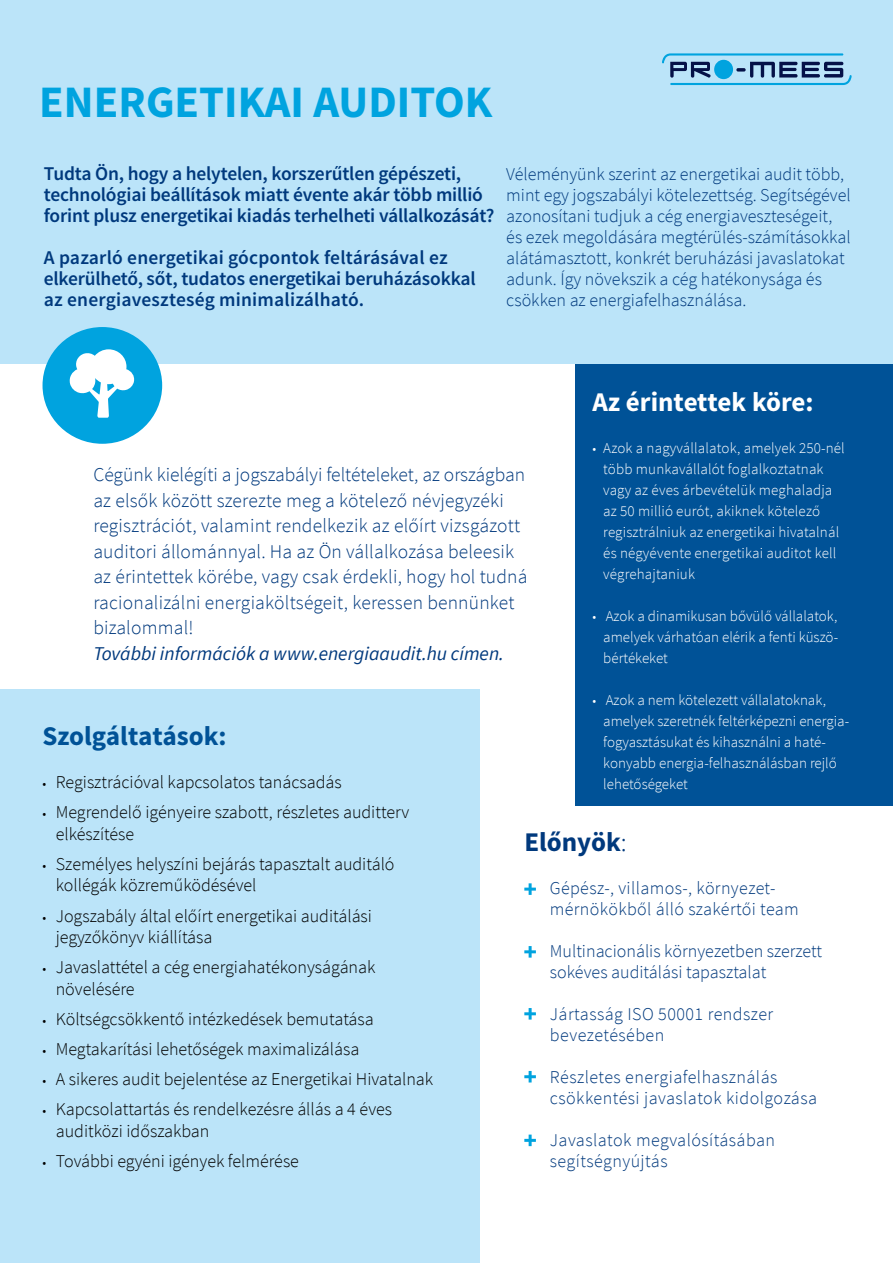
<style>
.page{position:relative;width:893px;height:1263px;background:#fff}
.page>*{position:absolute;margin:0;border:0;box-sizing:border-box;transform-origin:0 0}
.t1{font:700 45px "Source Sans Pro";color:#00a3df}
.t2{font:700 27px "Source Sans Pro";color:#fff}
.t3{font:700 27px "Source Sans Pro";color:#005297}
.t4{font:700 27px "Source Sans Pro";color:#00397d}
.t5{font:300 19.5px/25.5px "Source Sans Pro";letter-spacing:.01em;color:#00397d}
.t6{font:600 19.5px/21px "Source Sans Pro";letter-spacing:-.01em;color:#00397d}
.t7{font:italic 19.5px "Source Sans Pro";color:#00397d}
.t8{font:300 18px/21.6px "Source Sans Pro";color:#000}
.t9{font:300 18px/21px "Source Sans Pro";color:#00397d}
.t10{font:300 18px/21px "Source Sans Pro";letter-spacing:.025em;color:#00397d}
.t11{font:300 18px/21px "Source Sans Pro";letter-spacing:.02em;color:#00397d}
.t12{font:300 15px/21px "Source Sans Pro";color:#fff}
.s1{font-size:13.5px}
.s2{font-weight:300}
</style>
<div class="page">
<div style="left:0;top:0;width:893px;height:364px;background:#bbe4f9"></div>
<div style="left:0;top:690px;width:479px;height:573px;background:#bbe4f9"></div>
<div style="left:575px;top:364px;width:318px;height:441px;background:#005297"></div>
<div style="left:43px;top:327px;width:119px;height:117px;background:#00a3df;border-radius:50%"></div>
<svg style="left:69px;top:349px;width:66px;height:69px"></svg>
<svg style="left:662px;top:53px;width:190px;height:32px"></svg>
<svg style="left:524px;top:883px;width:12px;height:12px"></svg>
<svg style="left:524px;top:946px;width:12px;height:11px"></svg>
<svg style="left:524px;top:1008px;width:12px;height:11px"></svg>
<svg style="left:524px;top:1071px;width:12px;height:11px"></svg>
<svg style="left:524px;top:1134px;width:12px;height:12px"></svg>
<h1 class="t1" style="left:39px;top:73px;width:455px">ENERGETIKAI AUDITOK</h1>
<p class="t6" style="left:44px;top:164px;width:452px">Tudta Ön, hogy a helytelen, korszerűtlen gépészeti, technológiai beállítások miatt évente akár több millió forint plusz energetikai kiadás terhelheti vállalkozását?</p>
<p class="t6" style="left:44px;top:248px;width:433px">A pazarló energetikai gócpontok feltárásával ez elkerülhető, sőt, tudatos energetikai beruházásokkal az energiaveszteség minimalizálható.</p>
<p class="t9" style="left:506px;top:164px;width:346px">Véleményünk szerint az energetikai audit több, mint egy jogszabályi kötelezettség. Segítségével azonosítani tudjuk a cég energiaveszteségeit, és ezek megoldására megtérülés-számításokkal alátámasztott, konkrét beruházási javaslatokat adunk. Így növekszik a cég hatékonysága és csökken az energiafelhasználása.</p>
<h2 class="t2" style="left:592px;top:385px;width:223px">Az érintettek köre:</h2>
<p class="t12" style="left:603px;top:438px;width:243px;text-indent:-11px"><span class="s1">•</span> Azok a nagyvállalatok, amelyek 250-nél több munkavállalót foglalkoztatnak vagy az éves árbevételük meghaladja az 50 millió eurót, akiknek kötelező regisztrálniuk az energetikai hivatalnál és négyévente energetikai auditot kell végrehajtaniuk</p>
<p class="t12" style="left:603px;top:606px;width:236px;text-align:justify;text-indent:-11px"><span class="s1">•</span> Azok a dinamikusan bővülő vállalatok, amelyek várhatóan elérik a fenti küszö&shy;bértékeket</p>
<p class="t12" style="left:603px;top:690px;width:247px;text-indent:-11px"><span class="s1">•</span> Azok a nem kötelezett vállalatoknak, amelyek szeretnék feltérképezni energia&shy;fogyasztásukat és kihasználni a haté&shy;konyabb energia-felhasználásban rejlő lehetőségeket</p>
<p class="t5" style="left:93px;top:462px;width:436px">Cégünk kielégíti a jogszabályi feltételeket, az országban az elsők között szerezte meg a kötelező névjegyzéki regisztrációt, valamint rendelkezik az előírt vizsgázott auditori állománnyal. Ha az Ön vállalkozása beleesik az érintettek körébe, vagy csak érdekli, hogy hol tudná racionalizálni energiaköltségeit, keressen bennünket bizalommal!</p>
<p class="t7" style="left:93px;top:641px;width:412px">További információk a www.energiaaudit.hu címen.</p>
<h2 class="t3" style="left:43px;top:719px;width:186px">Szolgáltatások:</h2>
<p class="t8" style="left:43px;top:771px;width:301px"><span class="s1">•</span> Regisztrációval kapcsolatos tanácsadás</p>
<p class="t8" style="left:56px;top:801px;width:355px;text-indent:-13px"><span class="s1">•</span> Megrendelő igényeire szabott, részletes auditterv elkészítése</p>
<p class="t8" style="left:56px;top:853px;width:340px;text-indent:-13px"><span class="s1">•</span> Személyes helyszíni bejárás tapasztalt auditáló kollégák közreműködésével</p>
<p class="t8" style="left:56px;top:905px;width:318px;text-indent:-13px"><span class="s1">•</span> Jogszabály által előírt energetikai auditálási jegyzőkönyv kiállítása</p>
<p class="t8" style="left:56px;top:956px;width:321px;text-indent:-13px"><span class="s1">•</span> Javaslattétel a cég energiahatékonyságának növelésére</p>
<p class="t8" style="left:43px;top:1008px;width:333px"><span class="s1">•</span> Költségcsökkentő intézkedések bemutatása</p>
<p class="t8" style="left:43px;top:1038px;width:318px"><span class="s1">•</span> Megtakarítási lehetőségek maximalizálása</p>
<p class="t8" style="left:43px;top:1068px;width:392px"><span class="s1">•</span> A sikeres audit bejelentése az Energetikai Hivatalnak</p>
<p class="t8" style="left:56px;top:1098px;width:338px;text-indent:-13px"><span class="s1">•</span> Kapcsolattartás és rendelkezésre állás a 4 éves auditközi időszakban</p>
<p class="t8" style="left:43px;top:1150px;width:258px"><span class="s1">•</span> További egyéni igények felmérése</p>
<h2 class="t4" style="left:524px;top:825px;width:104px">Előnyök<span class="s2">:</span></h2>
<p class="t11" style="left:550px;top:878px;width:250px">Gépész-, villamos-, környezet&shy;mérnökökből álló szakértői team</p>
<p class="t9" style="left:550px;top:941px;width:274px">Multinacionális környezetben szerzett sokéves auditálási tapasztalat</p>
<p class="t10" style="left:550px;top:1004px;width:225px">Jártasság ISO 50001 rendszer bevezetésében</p>
<p class="t10" style="left:550px;top:1067px;width:269px">Részletes energiafelhasználás csökkentési javaslatok kidolgozása</p>
<p class="t10" style="left:550px;top:1130px;width:227px">Javaslatok megvalósításában segítségnyújtás</p>
</div>
